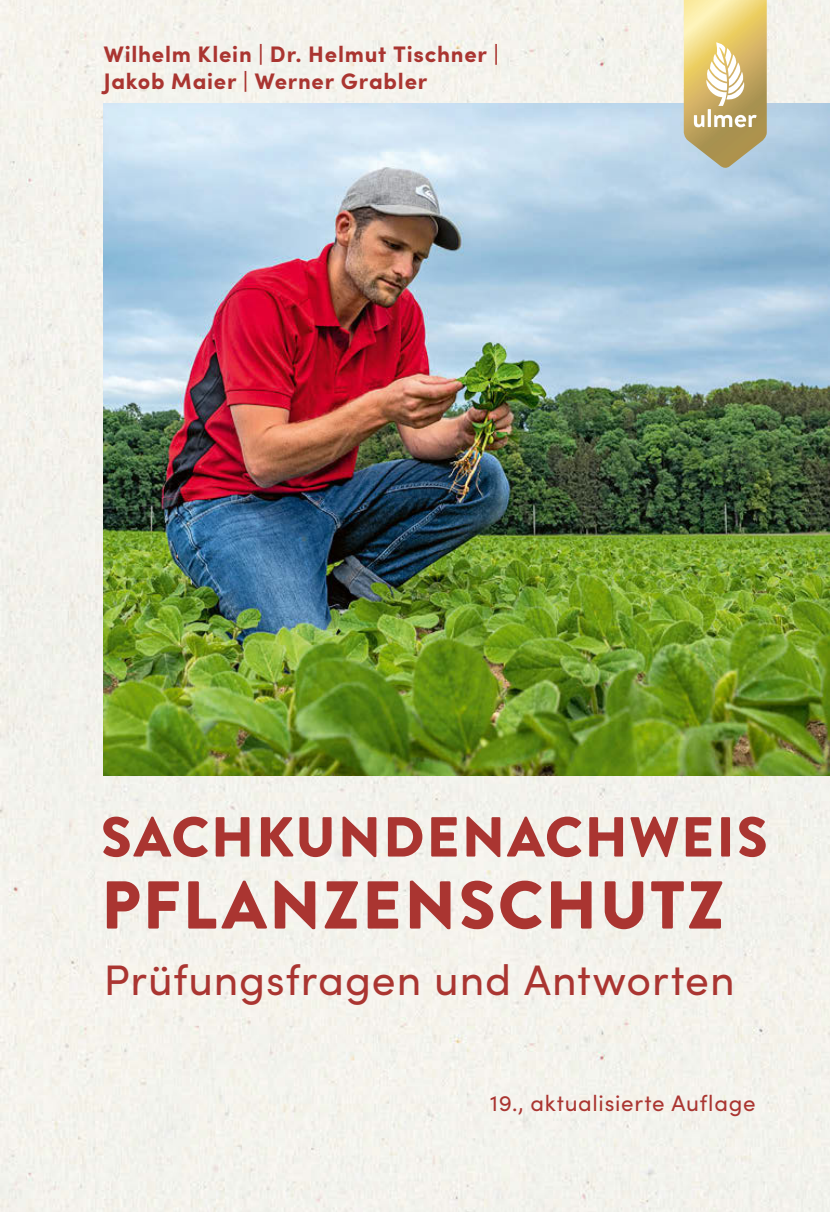
<style>
.page{position:relative;width:830px;height:1212px;background:#fff}
.page>*{position:absolute;margin:0;border:0;box-sizing:border-box;transform-origin:0 0}
.t1{font:900 67.5px "Brandon Grotesque";letter-spacing:.03em;color:#aa3531}
.t2{font:900 56.25px "Brandon Grotesque";letter-spacing:.03em;color:#aa3531}
.t3{font:42.75px "Sofia Pro";letter-spacing:.02em;color:#aa3531}
.t4{font:700 22.5px/27px "Sofia Pro";letter-spacing:.035em;color:#aa3531}
.t5{font:22.5px "Sofia Pro";letter-spacing:.03em;color:#aa3531}
</style>
<div class="page">
<div style="left:0;top:0;width:829px;height:1212px;background:#f4f3ed"></div>
<img style="left:103px;top:103px;width:726px;height:672px">
<svg style="left:683px;top:0;width:83px;height:168px;background:#d5c286"></svg>
<p class="t4" style="left:104px;top:39px;width:396px">Wilhelm Klein | Dr. Helmut Tischner |<br>Jakob Maier | Werner Grabler</p>
<h2 class="t2" style="left:101px;top:797px;width:668px">SACHKUNDENACHWEIS</h2>
<h1 class="t1" style="left:101px;top:857px;width:624px">PFLANZENSCHUTZ</h1>
<h3 class="t3" style="left:104px;top:948px;width:632px">Prüfungsfragen und Antworten</h3>
<p class="t5" style="left:490px;top:1087px;width:267px">19., aktualisierte Auflage</p>
</div>
